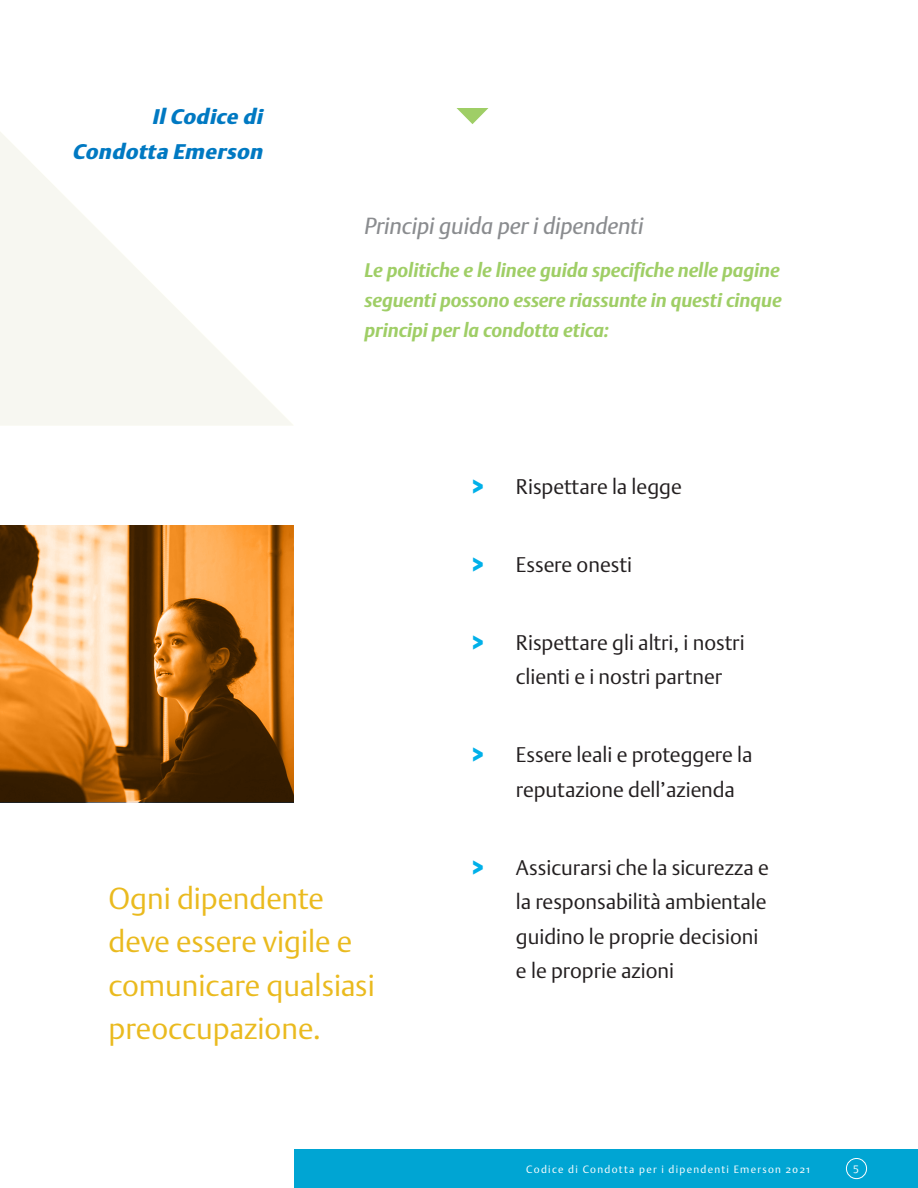
<style>
.page{position:relative;width:918px;height:1188px;background:#fff}
.page>*{position:absolute;margin:0;border:0;box-sizing:border-box;transform-origin:0 0}
.t1{font:300 30px/43.5px "DTL Argo ST";color:#eaba1e}
.t2{font:italic 23.1px "DTL Argo ST";letter-spacing:-.005em;color:#8a8c8f}
.t3{font:300 21px/34.5px "DTL Argo ST";color:#231f20}
.t4{font:italic 900 21px/34.5px "DTL Argo ST";color:#0079c2;text-align:right}
.t5{font:italic 700 19.5px/30px "DTL Argo T";letter-spacing:-.005em;color:#9fce66;text-align:justify}
.t6{font:300 10.8px "DTL Argo ST";color:#fff}
.t7{font:300 10.5px "DTL Argo ST";letter-spacing:.125em;color:#fff}
.s1{font-weight:900;color:#00b0e9}
</style>
<div class="page">
<svg style="left:457px;top:108px;width:31px;height:16px"></svg>
<div style="left:294px;top:1149px;width:624px;height:39px;background:#00a5d3"></div>
<div style="left:846px;top:1158px;width:21px;height:21px;border:1px solid #fff;border-radius:50%"></div>
<svg style="left:0;top:526px;width:294px;height:276px;background:#af7638"></svg>
<div style="left:0;top:0;width:294px;height:426px;background:linear-gradient(to right,#f9f9f5,#fff)"></div>
<p class="t4" style="left:72px;top:99px;width:197px">IlCodice di<br>Condotta Emerson</p>
<p class="t2" style="left:364px;top:212px;width:281px">Principi guida per i dipendenti</p>
<p class="t5" style="left:364px;top:255px;width:419px">Le politiche e le linee guida specifiche nelle pagine seguenti possono essere riassunte in questi cinque principi per la condotta etica:</p>
<p class="t3" style="left:472px;top:469px;width:211px"><span class="s1">&gt;</span> Rispettare la legge</p>
<p class="t3" style="left:472px;top:547px;width:161px"><span class="s1">&gt;</span> Essere onesti</p>
<p class="t3" style="left:516px;top:625px;width:230px;text-indent:-43px"><span class="s1">&gt;</span> Rispettare gli altri, i nostri clienti e i nostri partner</p>
<p class="t3" style="left:516px;top:737px;width:238px;text-indent:-43px"><span class="s1">&gt;</span> Essere leali e proteggere la reputazione dell’azienda</p>
<h1 class="t1" style="left:109px;top:876px;width:268px">Ogni dipendente deve essere vigile e comunicare qualsiasi preoccupazione.</h1>
<p class="t3" style="left:516px;top:850px;width:254px;text-indent:-43px"><span class="s1">&gt;</span> Assicurarsi che la sicurezza e la responsabilità ambientale guidino le proprie decisioni e le proprie azioni</p>
<p class="t7" style="left:526px;top:1163px;width:285px">Codice di Condotta per i dipendenti Emerson 2021</p>
<p class="t6" style="left:853px;top:1161px;width:7px">5</p>
</div>
